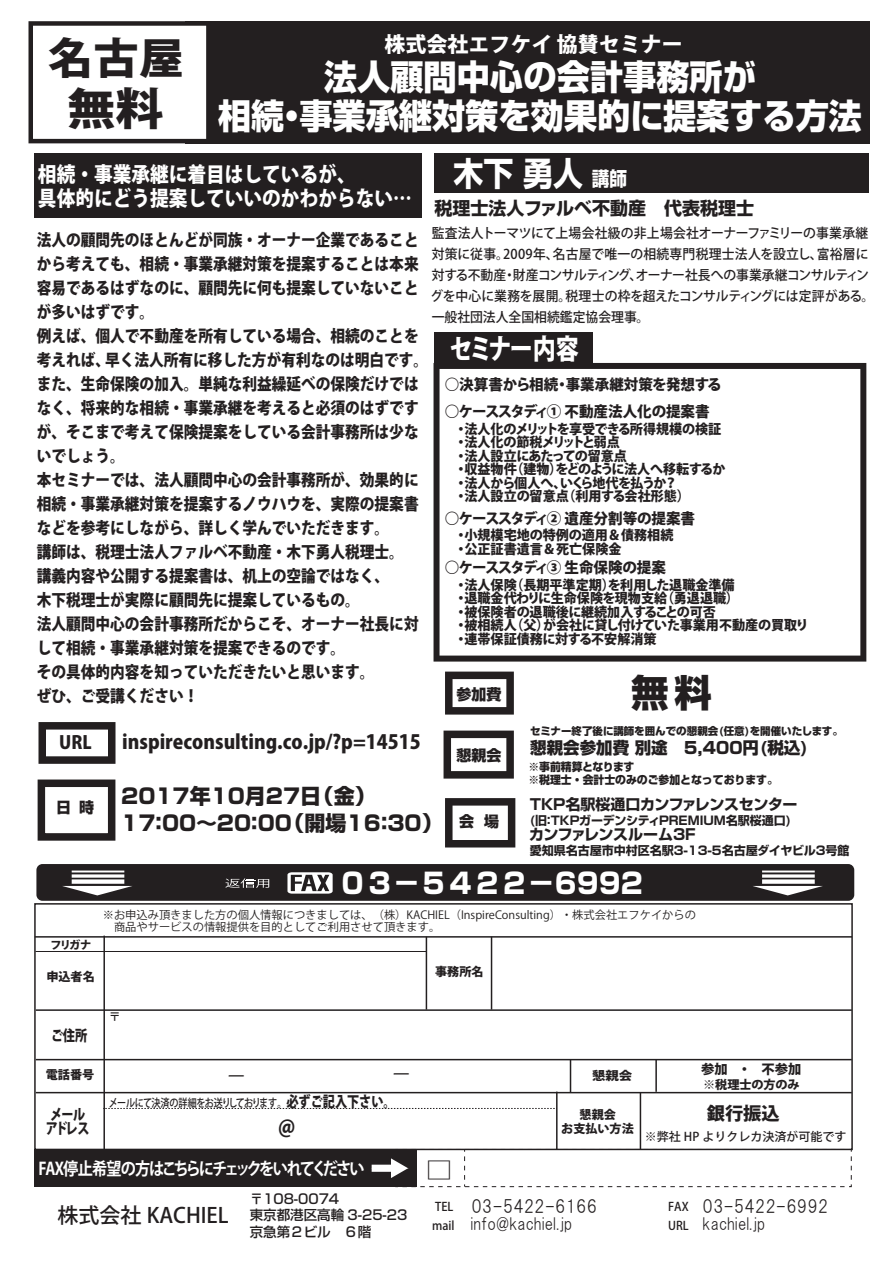
<style>
.page{position:relative;width:893px;height:1263px;background:#fff}
.page>*{position:absolute;margin:0;border:0;box-sizing:border-box;transform-origin:0 0}
.t1{font:800 44.25px "Koz Go Pr 6 N";color:#231f20;scale:1.09 1}
.t2{font:800 42.75px "Koz Go Pr 6 N";color:#231f20;scale:1.06 1}
.t3{font:800 37.5px "Shin Go Pro";color:#231f20}
.t4{font:800 34.65px/39.3px "Shin Go Pro";color:#fff;text-align:center;scale:.96 1}
.t5{font:700 33px "Shin Go Pro";color:#fff;scale:.91 1}
.t6{font:800 28.35px "Shin Go Pro";color:#fff;scale:.95 1}
.t7{font:800 27.75px "Koz Go Pr 6 N";letter-spacing:-.07em;color:#fff;scale:.83 1}
.t8{font:23.7px "Koz Go Pr 6 N";color:#231f20;scale:1.15 1}
.t9{font:800 22.35px "Koz Go Pro";color:#231f20;scale:.88 1}
.t10{font:800 21px/24px "Koz Go Pro";color:#fff;scale:.89 1}
.t11{font:800 21px/27px "Shin Go Pro";color:#231f20}
.t12{font:800 21px "Koz Go Pro";color:#fff}
.t13{font:500 21px "Koz Go Pr 6 N";color:#231f20}
.t14{font:800 19.5px "Koz Go Pro";color:#231f20}
.t15{font:18px "HGP Gothic M";color:#231f20}
.t16{font:700 18px "Shin Go Pro";color:#231f20}
.t17{font:800 18px "Koz Go Pro";color:#231f20}
.t18{font:18px "Koz Go Pro";color:#231f20}
.t19{font:700 17.4px "Koz Go Pro";letter-spacing:-.12em;color:#fff;scale:.88 1}
.t20{font:800 16.5px/24px "Koz Go Pro";color:#231f20;scale:.89 1}
.t21{font:16.5px "HGP Gothic M";color:#231f20}
.t22{font:800 16.5px "Shin Go Pro";color:#231f20}
.t23{font:800 15px "Koz Go Pr 6 N";letter-spacing:-.01em;color:#231f20}
.t24{font:700 15px "Shin Go Pro";letter-spacing:-.025em;color:#231f20}
.t25{font:800 15px "Koz Go Pr 6 N";letter-spacing:-.07em;color:#231f20}
.t26{font:800 15px "Shin Go Pro";color:#231f20}
.t27{font:800 15px/14.4px "Koz Go Pro";letter-spacing:-.03em;color:#231f20;scale:.81 1}
.t28{font:800 13.5px/13.5px "Koz Go Pr 6 N";color:#231f20}
.t29{font:500 13.5px/21px "Koz Go Pr 6 N";color:#231f20;scale:.95 1}
.t30{font:500 13.5px/16.5px "Shin Go Pro";color:#231f20}
.t31{font:800 13.2px "Koz Go Pro";color:#231f20}
.t32{font:700 12px "Shin Go Pro";color:#231f20}
.t33{font:800 12px/14.4px "Koz Go Pro";color:#231f20;text-align:center}
.t34{font:500 12px "Koz Go Pro";color:#231f20}
.t35{font:500 12px/18.3px "Koz Go Pr 6 N";color:#231f20;scale:.95 1}
.t36{font:800 12px "Koz Go Pro";color:#231f20;scale:1.12 1}
.t37{font:500 12px "Koz Go Pr 6 N";color:#231f20}
.t38{font:11.25px/12px "Koz Go Pro";color:#221f1f}
.t39{font:800 11.25px/13px "Shin Go Pro";color:#231f20}
.t40{font:500 11.25px "Koz Go Pro";letter-spacing:-.07em;color:#231f20;scale:.81 1}
.t41{font:800 11.1px "Koz Go Pro";color:#231f20}
.t42{font:800 10.5px "Shin Go Pro";color:#231f20}
.s1{font-size:19.5px}
.s2{font-weight:800;font-size:15px}
</style>
<div class="page">
<div style="left:434px;top:153px;width:435px;height:39px;background:#231f20"></div>
<svg style="left:434px;top:363px;width:432px;height:299px"></svg>
<div style="left:434px;top:332px;width:158px;height:36px;background:#231f20"></div>
<svg style="left:445px;top:672px;width:69px;height:42px"></svg>
<svg style="left:445px;top:798px;width:70px;height:49px"></svg>
<div style="left:38px;top:779px;width:77px;height:62px;border:8px solid #231f20"></div>
<svg style="left:444px;top:730px;width:70px;height:48px"></svg>
<div style="left:185px;top:21px;width:685px;height:122px;background:#231f20"></div>
<svg style="left:29px;top:21px;width:178px;height:122px"></svg>
<svg style="left:39px;top:722px;width:77px;height:42px"></svg>
<div style="left:34px;top:153px;width:387px;height:64px;background:#231f20"></div>
<hr style="left:103px;top:936px;width:2px;height:213px;background:#231f20">
<hr style="left:556px;top:1092px;width:2px;height:57px;background:#231f20">
<hr style="left:640px;top:1093px;width:1px;height:56px;background:#231f20">
<hr style="left:36px;top:1059px;width:816px;height:1px;background:#231f20">
<hr style="left:36px;top:1009px;width:816px;height:2px;background:#231f20">
<hr style="left:36px;top:1092px;width:816px;height:1px;background:#231f20">
<hr style="left:36px;top:951px;width:390px;height:1px;background:#231f20">
<hr style="left:35px;top:936px;width:817px;height:2px;background:#231f20">
<div style="left:34px;top:903px;width:819px;height:247px;border:2px solid #231f20"></div>
<svg style="left:103px;top:1108px;width:452px;height:1px"></svg>
<hr style="left:570px;top:1060px;width:1px;height:32px;background:#231f20">
<hr style="left:426px;top:937px;width:1px;height:73px;background:#231f20">
<hr style="left:491px;top:937px;width:1px;height:73px;background:#231f20">
<hr style="left:655px;top:1060px;width:2px;height:32px;background:#231f20">
<div style="left:34px;top:1149px;width:383px;height:38px;background:#231f20"></div>
<svg style="left:372px;top:1149px;width:480px;height:38px"></svg>
<svg style="left:36px;top:864px;width:818px;height:37px;background:#363233"></svg>
<h2 class="t2" style="left:48px;top:35px;width:130px">名古屋</h2>
<h1 class="t1" style="left:67px;top:84px;width:90px">無料</h1>
<p class="t12" style="left:384px;top:30px;width:300px">株式会社エフケイ 協賛セミナー</p>
<h3 class="t4" style="left:218px;top:54px;width:672px">法人顧問中心の会計事務所が<br>相続・事業承継対策を効果的に提案する方法</h3>
<p class="t10" style="left:38px;top:164px;width:422px">相続・事業承継に着目はしているが、<br>具体的にどう提案していいのかわからない…</p>
<p class="t20" style="left:37px;top:229px;width:441px">法人の顧問先のほとんどが同族・オーナー企業であることから考えても、相続・事業承継対策を提案することは本来容易であるはずなのに、顧問先に何も提案していないことが多いはずです。<br>例えば、個人で不動産を所有している場合、相続のことを考えれば、早く法人所有に移した方が有利なのは明白です。また、生命保険の加入。単純な利益繰延べの保険だけではなく、将来的な相続・事業承継を考えると必須のはずですが、そこまで考えて保険提案をしている会計事務所は少ないでしょう。<br>本セミナーでは、法人顧問中心の会計事務所が、効果的に相続・事業承継対策を提案するノウハウを、実際の提案書などを参考にしながら、詳しく学んでいただきます。<br>講師は、税理士法人ファルベ不動産・木下勇人税理士。<br>講義内容や公開する提案書は、机上の空論ではなく、<br>木下税理士が実際に顧問先に提案しているもの。<br>法人顧問中心の会計事務所だからこそ、オーナー社長に対して相続・事業承継対策を提案できるのです。<br>その具体的内容を知っていただきたいと思います。<br>ぜひ、ご受講ください！</p>
<h3 class="t5" style="left:453px;top:147px;width:192px">木下 勇人<span class="s1">講師</span></h3>
<p class="t16" style="left:435px;top:194px;width:321px">税理士法人ファルベ不動産　代表税理士</p>
<p class="t29" style="left:430px;top:223px;width:469px">監査法人トーマツにて上場会社級の非上場会社オーナーファミリーの事業承継対策に従事。2009年、名古屋で唯一の相続専門税理士法人を設立し、富裕層に対する不動産・財産コンサルティング、オーナー社長への事業承継コンサルティングを中心に業務を展開。税理士の枠を超えたコンサルティングには定評がある。一般社団法人全国相続鑑定協会理事。</p>
<h3 class="t7" style="left:450px;top:333px;width:157px">セミナー内容</h3>
<p class="t23" style="left:445px;top:376px;width:278px">○決算書から相続・事業承継対策を発想する</p>
<p class="t23" style="left:445px;top:403px;width:266px">○ケーススタディ① 不動産法人化の提案書</p>
<p class="t28" style="left:445px;top:422px;width:282px">　・法人化のメリットを享受できる所得規模の検証　・法人化の節税メリットと弱点<br>　・法人設立にあたっての留意点<br>　・収益物件（建物）をどのように法人へ移転するか　・法人から個人へ、いくら地代を払うか？<br>　・法人設立の留意点（利用する会社形態）</p>
<p class="t23" style="left:445px;top:510px;width:252px">○ケーススタディ② 遺産分割等の提案書</p>
<p class="t28" style="left:445px;top:529px;width:230px">　・小規模宅地の特例の適用＆債務相続　・公正証書遺言＆死亡保険金</p>
<p class="t25" style="left:445px;top:559px;width:223px">○ケーススタディ③ 生命保険の提案</p>
<p class="t28" style="left:445px;top:578px;width:365px">　・法人保険（長期平準定期）を利用した退職金準備<br>　・退職金代わりに生命保険を現物支給（勇退退職）<br>　・被保険者の退職後に継続加入することの可否<br>　・被相続人（父）が会社に貸し付けていた事業用不動産の買取り　・連帯保証債務に対する不安解消策</p>
<p class="t26" style="left:457px;top:682px;width:46px">参加費</p>
<h3 class="t3" style="left:631px;top:663px;width:82px">無料</h3>
<p class="t17" style="left:59px;top:731px;width:34px">URL</p>
<p class="t14" style="left:122px;top:729px;width:300px">inspireconsulting.co.jp/?p=14515</p>
<p class="t26" style="left:56px;top:796px;width:40px">日 時</p>
<p class="t11" style="left:121px;top:780px;width:323px">2017年10月27日（金）<br>17：00～20：00（開場16：30）</p>
<p class="t26" style="left:456px;top:743px;width:46px">懇親会</p>
<p class="t26" style="left:459px;top:810px;width:41px">会 場</p>
<p class="t42" style="left:530px;top:722px;width:314px">セミナー終了後に講師を囲んでの懇親会(任意)を開催いたします。</p>
<p class="t22" style="left:530px;top:735px;width:280px">懇親会参加費 別途　５,４００円(税込)</p>
<p class="t39" style="left:528px;top:759px;width:251px">※事前精算となります<br>※税理士・会計士のみのご参加となっております。</p>
<p class="t24" style="left:530px;top:792px;width:269px">TKP名駅桜通口カンファレンスセンター</p>
<p class="t32" style="left:530px;top:810px;width:263px">(旧：TKPガーデンシティPREMIUM名駅桜通口)</p>
<p class="t24" style="left:529px;top:822px;width:168px">カンファレンスルーム3F</p>
<p class="t32" style="left:530px;top:840px;width:321px">愛知県名古屋市中村区名駅3-13-5名古屋ダイヤビル3号館</p>
<h3 class="t6" style="left:339px;top:860px;width:321px">０３－５４２２－6992</h3>
<p class="t41" style="left:51px;top:937px;width:42px">フリガナ</p>
<p class="t33" style="left:47px;top:971px;width:50px">申込者名</p>
<p class="t38" style="left:103px;top:909px;width:595px">※お申込み頂きました方の個人情報につきましては、（株）KACHIEL（InspireConsulting）・株式会社エフケイからの　商品やサービスの情報提供を目的としてご利用させて頂きます。</p>
<p class="t33" style="left:435px;top:965px;width:50px">事務所名</p>
<p class="t27" style="left:51px;top:1029px;width:46px">ご住所</p>
<p class="t33" style="left:46px;top:1068px;width:50px">電話番号</p>
<p class="t27" style="left:46px;top:1108px;width:56px">メールアドレス</p>
<p class="t37" style="left:109px;top:1010px;width:13px">〒</p>
<p class="t18" style="left:227px;top:1064px;width:19px">ー</p>
<p class="t18" style="left:393px;top:1063px;width:19px">ー</p>
<p class="t40" style="left:109px;top:1096px;width:356px">メールにて決済の詳細をお送りしております。<span class="s2">必ずご記入下さい。</span></p>
<h3 class="t9" style="left:277px;top:1114px;width:24px">＠</h3>
<p class="t36" style="left:592px;top:1068px;width:38px">懇親会</p>
<p class="t31" style="left:701px;top:1060px;width:102px">参加　・　不参加</p>
<p class="t33" style="left:703px;top:1078px;width:98px">※税理士の方のみ</p>
<p class="t33" style="left:561px;top:1108px;width:74px">懇親会<br>お支払い方法</p>
<p class="t17" style="left:707px;top:1101px;width:74px">銀行振込</p>
<p class="t34" style="left:645px;top:1129px;width:203px">※弊社 HP よりクレカ決済が可能です</p>
<p class="t19" style="left:38px;top:1157px;width:372px">FAX停止希望の方はこちらにチェックをいれてください</p>
<p class="t13" style="left:58px;top:1203px;width:173px">株式会社 KACHIEL</p>
<p class="t30" style="left:250px;top:1188px;width:159px">〒108-0074<br>東京都港区高輪 3-25-23京急第２ビル　６階</p>
<h3 class="t8" style="left:425px;top:1157px;width:25px">□</h3>
<p class="t35" style="left:435px;top:1198px;width:21px">TEL</p>
<p class="t15" style="left:703px;top:1198px;width:127px">03-5422-6992</p>
<p class="t35" style="left:432px;top:1216px;width:25px">mail</p>
<p class="t15" style="left:471px;top:1198px;width:127px">03-5422-6166</p>
<p class="t21" style="left:470px;top:1215px;width:103px">info@kachiel.jp</p>
<p class="t21" style="left:703px;top:1215px;width:64px">kachiel.jp</p>
<p class="t35" style="left:668px;top:1198px;width:23px">FAX<br>URL</p>
</div>
